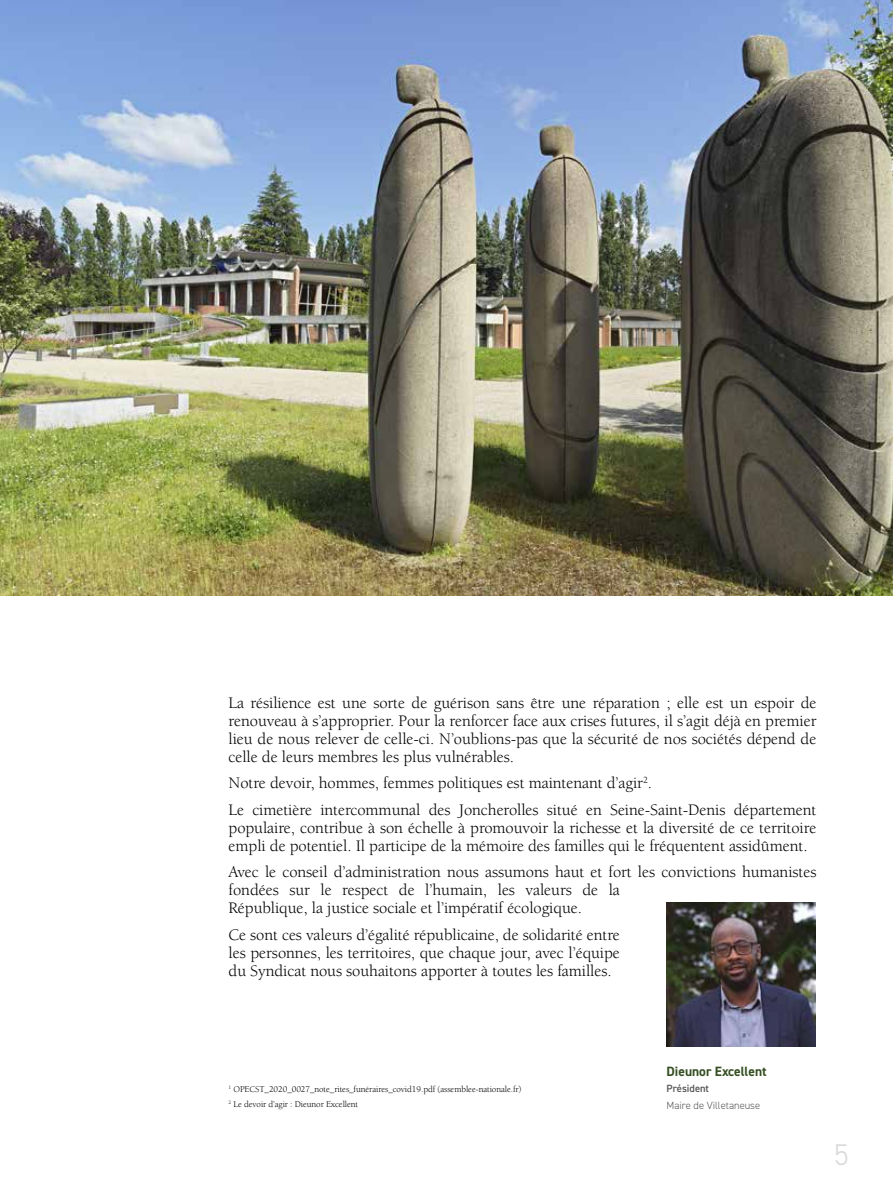
<style>
.page{position:relative;width:893px;height:1191px;background:#fff}
.page>*{position:absolute;margin:0;border:0;box-sizing:border-box;transform-origin:0 0}
.t1{font:300 30px "DIN2014";color:#dadada}
.t2{font:16.5px/18px "Berkeley";letter-spacing:-.005em;color:#000}
.t3{font:700 13.5px "DIN2014";color:#354f22}
.t4{font:300 10.5px "DIN2014";color:#575756}
.t5{font:600 10.5px "DIN2014";color:#575756}
.t6{font:9px/14.7px "Berkeley";letter-spacing:-.01em;color:#000}
</style>
<div class="page">
<img style="left:0;top:0;width:893px;height:595px">
<img style="left:666px;top:902px;width:149px;height:144px">
<p class="t2" style="left:229px;top:693px;width:589px;text-align:justify">La résilience est une sorte de guérison sans être une réparation ; elle est un espoir de renouveau à s’approprier. Pour la renforcer face aux crises futures, il s’agit déjà en premier lieu de nous relever de celle-ci. N’oublions-pas que la sécurité de nos sociétés dépend de celle de leurs membres les plus vulnérables.</p>
<p class="t2" style="left:229px;top:770px;width:589px;line-height:26.5px">Notre devoir, hommes, femmes politiques est maintenant d’agir<sup>2</sup>.<br>Le cimetière intercommunal des Joncherolles situé en Seine-Saint-Denis département</p>
<p class="t2" style="left:229px;top:818px;width:589px">populaire, contribue à son échelle à promouvoir la richesse et la diversité de ce territoire empli de potentiel. Il participe de la mémoire des familles qui le fréquentent assidûment.</p>
<p class="t2" style="left:229px;top:863px;width:589px">Avec le conseil d’administration nous assumons haut et fort les convictions humanistes fondées sur le respect de l’humain, les valeurs de la<br>République, la justice sociale et l’impératif écologique.</p>
<p class="t2" style="left:229px;top:925px;width:393px;text-align:justify">Ce sont ces valeurs d’égalité républicaine, de solidarité entre les personnes, les territoires, que chaque jour, avec l’équipe du Syndicat nous souhaitons apporter à toutes les familles.</p>
<p class="t6" style="left:229px;top:1082px;width:295px"><sup>1</sup> OPECST_2020_0027_note_rites_funéraires_covid19.pdf (assemblee-nationale.fr)<br><sup>2</sup> Le devoir d’agir : Dieunor Excellent</p>
<p class="t3" style="left:666px;top:1062px;width:102px">Dieunor Excellent</p>
<p class="t5" style="left:666px;top:1081px;width:44px">Président</p>
<p class="t4" style="left:666px;top:1098px;width:95px">Maire de Villetaneuse</p>
<h1 class="t1" style="left:834px;top:1136px;width:16px">5</h1>
</div>
